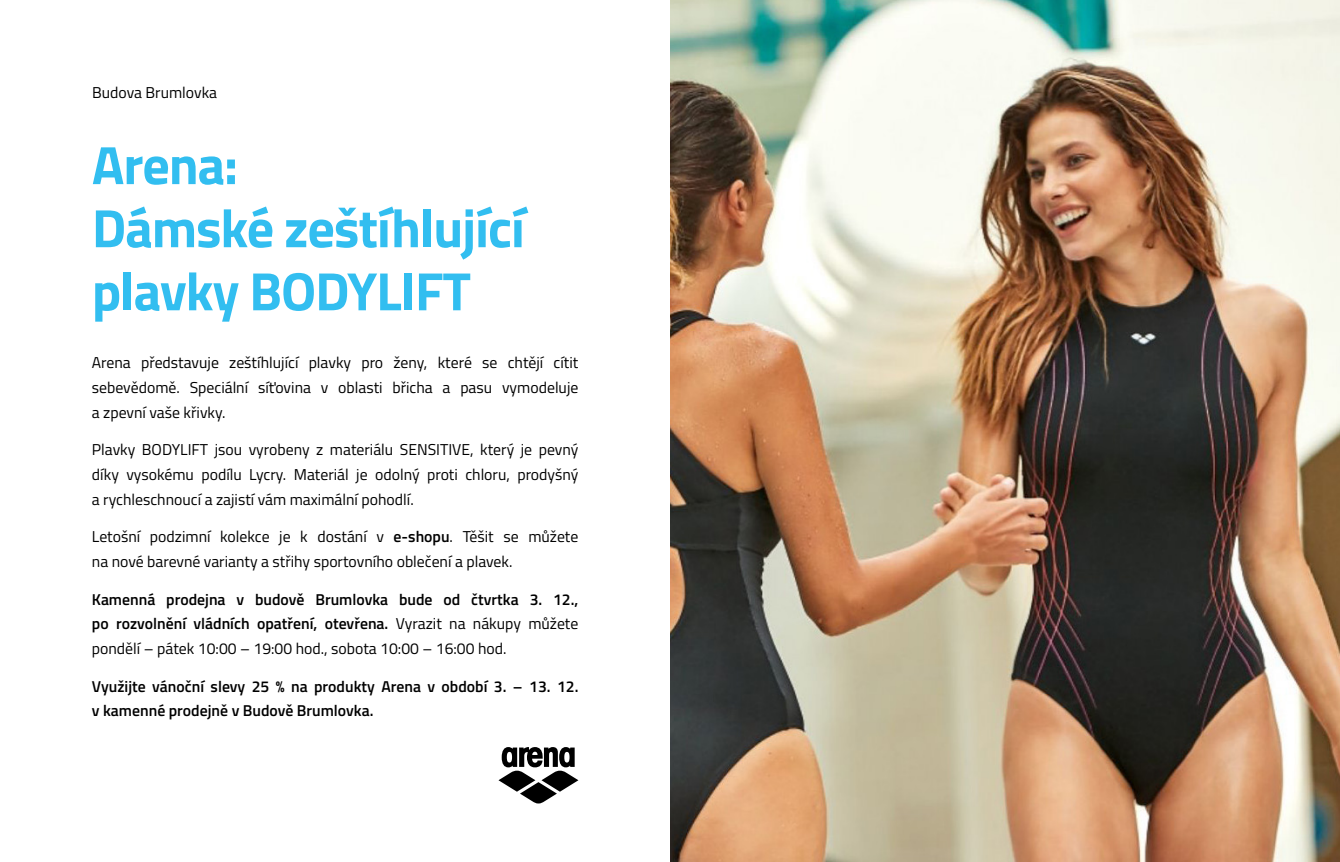
<style>
.page{position:relative;width:1340px;height:862px;background:#fff}
.page>*{position:absolute;margin:0;border:0;box-sizing:border-box;transform-origin:0 0}
.t1{font:700 54px/63px "Titillium Web";letter-spacing:-.02em;color:#32bef0}
.t2{font:15.75px/24.8px "Titillium Web";color:#000;text-align:justify}
.t3{font:600 15.75px/24.8px "Titillium Web";color:#000;text-align:justify}
.s1{font-weight:600}
.s2{font-weight:400}
</style>
<div class="page">
<img style="left:670px;top:0;width:669px;height:861px">
<svg style="left:498px;top:747px;width:80px;height:56px"></svg>
<p class="t2" style="left:92px;top:79px;width:126px">Budova Brumlovka</p>
<h1 class="t1" style="left:92px;top:131px;width:434px">Arena:<br>Dámské zeštíhlující plavky BODYLIFT</h1>
<p class="t2" style="left:92px;top:349px;width:488px">Arena představuje zeštíhlující plavky pro ženy, které se chtějí cítit sebevědomě. Speciální síťovina v oblasti břicha a pasu vymodeluje a zpevní vaše křivky.</p>
<p class="t2" style="left:92px;top:436px;width:488px">Plavky BODYLIFT jsou vyrobeny z materiálu SENSITIVE, který je pevný díky vysokému podílu Lycry. Materiál je odolný proti chloru, prodyšný a rychleschnoucí a zajistí vám maximální pohodlí.</p>
<p class="t2" style="left:92px;top:523px;width:488px">Letošní podzimní kolekce je k dostání v <span class="s1">e-shopu</span>. Těšit se můžete na nové barevné varianty a střihy sportovního oblečení a plavek.</p>
<p class="t3" style="left:92px;top:585px;width:488px">Kamenná prodejna v budově Brumlovka bude od čtvrtka 3. 12., po rozvolnění vládních opatření, otevřena. <span class="s2">Vyrazit na nákupy můžete pondělí – pátek 10:00 – 19:00 hod., sobota 10:00 – 16:00 hod.</span></p>
<p class="t3" style="left:92px;top:672px;width:488px">Využijte vánoční slevy 25 % na produkty Arena v období 3. – 13. 12. v kamenné prodejně v Budově Brumlovka.</p>
</div>
